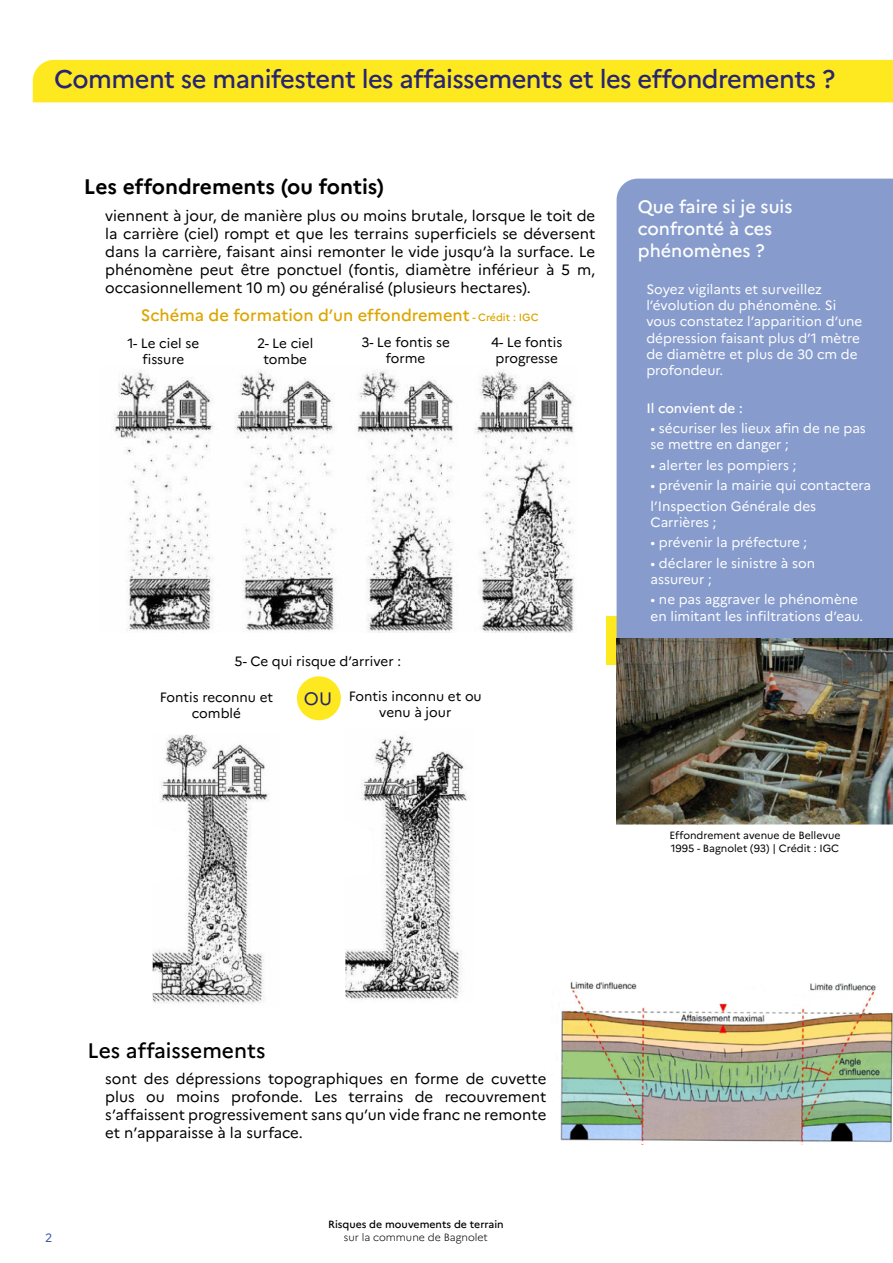
<style>
.page{position:relative;width:893px;height:1263px;background:#fff}
.page>*{position:absolute;margin:0;border:0;box-sizing:border-box;transform-origin:0 0}
.t1{font:500 25.5px "Marianne";letter-spacing:-.02em;color:#272571}
.t2{font:700 21px "Marianne";color:#000}
.t3{font:500 21px "Marianne";color:#000}
.t4{font:500 18px/21.6px "Marianne";color:#fff}
.t5{font:18px "Marianne";color:#272571}
.t6{font:500 16.5px "Marianne";color:#dca600}
.t7{font:15px/18px "Marianne";color:#000;text-align:justify}
.t8{font:13.5px/16.2px "Marianne";color:#fff}
.t9{font:13.5px/16.2px "Marianne";color:#000;text-align:center}
.t10{font:500 13.5px "Marianne";color:#fff}
.t11{font:12px "Marianne";color:#3e57a3}
.t12{font:10.5px/12.6px "Marianne";color:#000}
.t13{font:500 10.5px "Marianne";color:#000}
.t14{font:300 10.5px "Marianne";color:#000}
.s1{font-size:10.5px}
</style>
<div class="page">
<div style="left:606px;top:617px;width:48px;height:48px;background:#fee920"></div>
<img style="left:112px;top:369px;width:463px;height:264px">
<img style="left:153px;top:734px;width:116px;height:271px">
<img style="left:345px;top:735px;width:125px;height:265px">
<div style="left:297px;top:676px;width:44px;height:44px;background:#fee920;border-radius:50%"></div>
<img style="left:560px;top:982px;width:333px;height:163px">
<div style="left:617px;top:179px;width:276px;height:460px;background:#879ccd"></div>
<img style="left:617px;top:639px;width:276px;height:185px">
<div style="left:33px;top:60px;width:860px;height:42px;background:#fee920"></div>
<h1 class="t1" style="left:54px;top:59px;width:783px">Comment se manifestent les affaissements et les effondrements ?</h1>
<h2 class="t2" style="left:84px;top:171px;width:302px">Les effondrements (ou fontis)</h2>
<p class="t7" style="left:105px;top:205px;width:492px">viennent à jour, de manière plus ou moins brutale, lorsque le toit de la carrière (ciel) rompt et que les terrains superficiels se déversent dans la carrière, faisant ainsi remonter le vide jusqu’à la surface. Le phénomène peut être ponctuel (fontis, diamètre inférieur à 5 m, occasionnellement 10 m) ou généralisé (plusieurs hectares).</p>
<p class="t6" style="left:141px;top:303px;width:399px">Schéma de formation d’un effondrement <span class="s1">- Crédit : IGC</span></p>
<p class="t9" style="left:127px;top:334px;width:73px">1- Le ciel se fissure</p>
<p class="t9" style="left:257px;top:334px;width:58px">2- Le ciel tombe</p>
<p class="t9" style="left:361px;top:333px;width:90px">3- Le fontis se forme</p>
<p class="t9" style="left:491px;top:333px;width:73px">4- Le fontis progresse</p>
<p class="t9" style="left:235px;top:652px;width:168px">5- Ce qui risque d’arriver :</p>
<p class="t5" style="left:304px;top:685px;width:30px">OU</p>
<p class="t9" style="left:160px;top:688px;width:115px">Fontis reconnu et comblé</p>
<p class="t9" style="left:349px;top:687px;width:134px">Fontis inconnu et ou venu à jour</p>
<p class="t4" style="left:638px;top:195px;width:156px">Que faire si je suis confronté à ces phénomènes ?</p>
<p class="t8" style="left:646px;top:280px;width:218px">Soyez vigilants et surveillez l’évolution du phénomène. Si vous constatez l’apparition d’une dépression faisant plus d’1 mètre de diamètre et plus de 30 cm de profondeur.</p>
<p class="t10" style="left:646px;top:397px;width:98px">Il convient de :</p>
<p class="t8" style="left:651px;top:419px;width:217px">• sécuriser les lieux afin de ne pas se mettre en danger ;</p>
<p class="t8" style="left:651px;top:456px;width:147px">• alerter les pompiers ;</p>
<p class="t8" style="left:651px;top:474px;width:222px;line-height:20.4px">• prévenir la mairie qui contactera l’Inspection Générale des</p>
<p class="t8" style="left:651px;top:513px;width:67px">Carrières ;</p>
<p class="t8" style="left:651px;top:533px;width:158px">• prévenir la préfecture ;</p>
<p class="t8" style="left:651px;top:554px;width:166px">• déclarer le sinistre à son assureur ;</p>
<p class="t8" style="left:651px;top:590px;width:214px">• ne pas aggraver le phénomène en limitant les infiltrations d’eau.</p>
<p class="t12" style="left:669px;top:828px;width:173px">Effondrement avenue de Bellevue<br>1995 - Bagnolet (93) | Crédit : IGC</p>
<p class="t11" style="left:45px;top:1229px;width:9px">2</p>
<h2 class="t3" style="left:88px;top:1034px;width:179px">Les affaissements</h2>
<p class="t7" style="left:105px;top:1068px;width:443px">sont des dépressions topographiques en forme de cuvette plus ou moins profonde. Les terrains de recouvrement s’affaissent progressivement sans qu’un vide franc ne remonte et n’apparaisse à la surface.</p>
<p class="t13" style="left:328px;top:1216px;width:177px">Risques de mouvements de terrain</p>
<p class="t14" style="left:344px;top:1229px;width:145px">sur la commune de Bagnolet</p>
</div>
